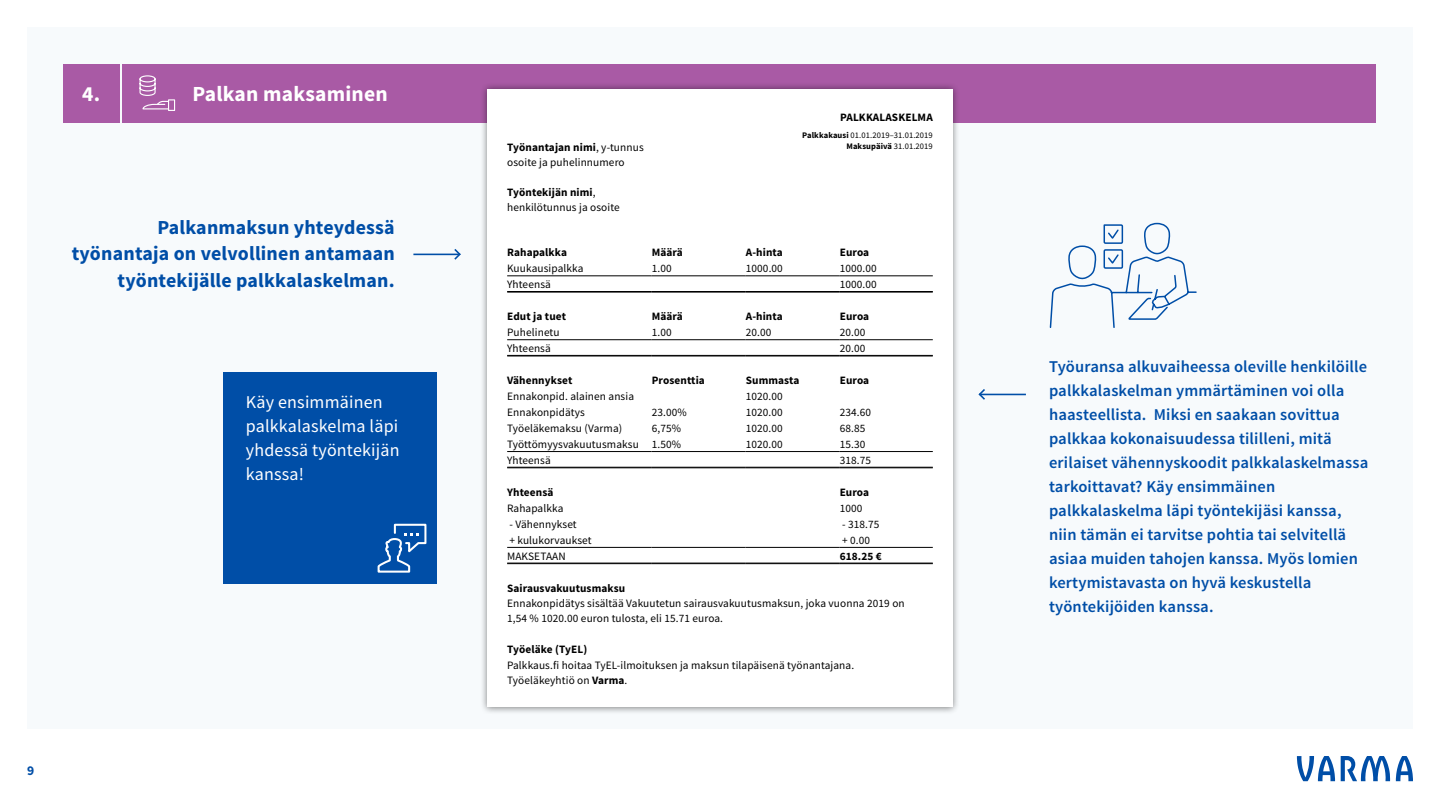
<style>
.page{position:relative;width:1440px;height:810px;background:#fff}
.page>*{position:absolute;margin:0;border:0;box-sizing:border-box;transform-origin:0 0}
.t1{font:700 21.6px "Source Sans Pro";letter-spacing:.01em;color:#fff}
.t2{font:700 19.95px/26.5px "Source Sans Pro";letter-spacing:.01em;color:#004ea7;text-align:right}
.t3{font:18px/24px "Source Sans Pro";letter-spacing:.01em;color:#fff}
.t4{font:600 16.5px/24px "Source Sans Pro";letter-spacing:.01em;color:#004ea7}
.t5{font:700 13.5px "Source Sans Pro";color:#004ea7}
.t6{font:11.25px/15px "Source Sans Pro";letter-spacing:.01em;color:#000}
.t7{font:700 11.25px "Source Sans Pro";letter-spacing:.01em;color:#000}
.t8{font:8.55px/11.2px "Source Sans Pro";letter-spacing:.01em;color:#000;text-align:right}
.s1{font-weight:700}
</style>
<div class="page">
<div style="left:27px;top:27px;width:1386px;height:702px;background:#f7fafc"></div>
<svg style="left:1341px;top:756px;width:49px;height:25px"></svg>
<svg style="left:1297px;top:756px;width:38px;height:25px"></svg>
<svg style="left:1396px;top:756px;width:17px;height:25px"></svg>
<div style="left:122px;top:64px;width:1253px;height:59px;background:#a95aa5"></div>
<div style="left:63px;top:64px;width:56px;height:58px;background:#a95aa5"></div>
<div style="left:168px;top:99px;width:7px;height:12px;border:1px solid #fff"></div>
<svg style="left:139px;top:75px;width:31px;height:35px"></svg>
<div style="left:480px;top:82px;width:480px;height:633px;background:#000;opacity:.5"></div>
<div style="left:487px;top:90px;width:466px;height:617px;background:#fff"></div>
<hr style="left:507px;top:275px;width:144px;height:1px;background:#000">
<hr style="left:651px;top:275px;width:94px;height:1px;background:#000">
<hr style="left:745px;top:275px;width:94px;height:1px;background:#000">
<hr style="left:839px;top:275px;width:94px;height:1px;background:#000">
<hr style="left:507px;top:291px;width:144px;height:1px;background:#000">
<hr style="left:507px;top:292px;width:144px;height:1px;background:#000">
<hr style="left:651px;top:291px;width:94px;height:1px;background:#000">
<hr style="left:651px;top:292px;width:94px;height:1px;background:#000">
<hr style="left:745px;top:291px;width:94px;height:1px;background:#000">
<hr style="left:745px;top:292px;width:94px;height:1px;background:#000">
<hr style="left:839px;top:291px;width:94px;height:1px;background:#000">
<hr style="left:839px;top:292px;width:94px;height:1px;background:#000">
<hr style="left:507px;top:339px;width:144px;height:1px;background:#000">
<hr style="left:651px;top:339px;width:94px;height:1px;background:#000">
<hr style="left:745px;top:339px;width:94px;height:1px;background:#000">
<hr style="left:839px;top:339px;width:94px;height:1px;background:#000">
<hr style="left:507px;top:355px;width:144px;height:1px;background:#000">
<hr style="left:507px;top:356px;width:144px;height:1px;background:#000">
<hr style="left:651px;top:355px;width:94px;height:1px;background:#000">
<hr style="left:651px;top:356px;width:94px;height:1px;background:#000">
<hr style="left:745px;top:355px;width:94px;height:1px;background:#000">
<hr style="left:745px;top:356px;width:94px;height:1px;background:#000">
<hr style="left:839px;top:355px;width:94px;height:1px;background:#000">
<hr style="left:839px;top:356px;width:94px;height:1px;background:#000">
<hr style="left:507px;top:451px;width:144px;height:1px;background:#000">
<hr style="left:651px;top:451px;width:94px;height:1px;background:#000">
<hr style="left:745px;top:451px;width:94px;height:1px;background:#000">
<hr style="left:839px;top:451px;width:94px;height:1px;background:#000">
<hr style="left:507px;top:467px;width:144px;height:1px;background:#000">
<hr style="left:507px;top:468px;width:144px;height:1px;background:#000">
<hr style="left:651px;top:467px;width:94px;height:1px;background:#000">
<hr style="left:651px;top:468px;width:94px;height:1px;background:#000">
<hr style="left:745px;top:467px;width:94px;height:1px;background:#000">
<hr style="left:745px;top:468px;width:94px;height:1px;background:#000">
<hr style="left:839px;top:467px;width:94px;height:1px;background:#000">
<hr style="left:839px;top:468px;width:94px;height:1px;background:#000">
<hr style="left:507px;top:547px;width:144px;height:1px;background:#000">
<hr style="left:651px;top:547px;width:94px;height:1px;background:#000">
<hr style="left:745px;top:547px;width:94px;height:1px;background:#000">
<hr style="left:839px;top:547px;width:94px;height:1px;background:#000">
<hr style="left:507px;top:563px;width:144px;height:1px;background:#000">
<hr style="left:651px;top:563px;width:94px;height:1px;background:#000">
<hr style="left:745px;top:563px;width:94px;height:1px;background:#000">
<hr style="left:839px;top:563px;width:94px;height:1px;background:#000">
<hr style="left:413px;top:254px;width:46px;height:1px;background:#004ea7">
<svg style="left:453px;top:249px;width:8px;height:11px"></svg>
<hr style="left:981px;top:394px;width:45px;height:1px;background:#004ea7">
<svg style="left:978px;top:389px;width:9px;height:11px"></svg>
<svg style="left:1049px;top:222px;width:148px;height:106px"></svg>
<div style="left:223px;top:372px;width:214px;height:211px;background:#004ea7"></div>
<svg style="left:377px;top:523px;width:50px;height:50px"></svg>
<h1 class="t1" style="left:82px;top:79px;width:20px">4.</h1>
<h1 class="t1" style="left:193px;top:79px;width:197px">Palkan maksaminen</h1>
<h2 class="t2" style="left:72px;top:214px;width:325px">Palkanmaksun yhteydessä työnantaja on velvollinen antamaan työntekijälle palkkalaskelman.</h2>
<h3 class="t3" style="left:246px;top:390px;width:155px">Käy ensimmäinen palkkalaskelma läpi yhdessä työntekijän kanssa!</h3>
<p class="t5" style="left:27px;top:761px;width:9px">9</p>
<p class="t6" style="left:507px;top:140px;width:138px"><span class="s1">Työnantajan nimi</span>, y-tunnus osoite ja puhelinnumero</p>
<p class="t6" style="left:507px;top:185px;width:114px"><span class="s1">Työntekijän nimi</span>, henkilötunnus ja osoite</p>
<p class="t7" style="left:840px;top:110px;width:94px">PALKKALASKELMA</p>
<p class="t8" style="left:802px;top:129px;width:132px"><span class="s1">Palkkakausi</span> 01.01.2019–31.01.2019<br><span class="s1">Maksupäivä</span> 31.01.2019</p>
<p class="t7" style="left:507px;top:245px;width:61px">Rahapalkka</p>
<p class="t7" style="left:652px;top:245px;width:33px">Määrä</p>
<p class="t7" style="left:746px;top:245px;width:38px">A-hinta</p>
<p class="t7" style="left:840px;top:245px;width:31px">Euroa</p>
<p class="t6" style="left:507px;top:261px;width:78px">Kuukausipalkka</p>
<p class="t6" style="left:652px;top:261px;width:21px">1.00</p>
<p class="t6" style="left:746px;top:261px;width:39px">1000.00</p>
<p class="t6" style="left:840px;top:261px;width:39px">1000.00</p>
<p class="t6" style="left:507px;top:277px;width:45px">Yhteensä</p>
<p class="t6" style="left:840px;top:277px;width:39px">1000.00</p>
<p class="t7" style="left:507px;top:309px;width:60px">Edut ja tuet</p>
<p class="t7" style="left:652px;top:309px;width:33px">Määrä</p>
<p class="t7" style="left:746px;top:309px;width:38px">A-hinta</p>
<p class="t7" style="left:840px;top:309px;width:31px">Euroa</p>
<p class="t6" style="left:507px;top:325px;width:54px">Puhelinetu</p>
<p class="t6" style="left:652px;top:325px;width:21px">1.00</p>
<p class="t6" style="left:746px;top:325px;width:27px">20.00</p>
<p class="t6" style="left:840px;top:325px;width:27px">20.00</p>
<p class="t6" style="left:507px;top:341px;width:45px">Yhteensä</p>
<p class="t6" style="left:840px;top:341px;width:27px">20.00</p>
<p class="t7" style="left:507px;top:373px;width:67px">Vähennykset</p>
<p class="t7" style="left:652px;top:373px;width:55px">Prosenttia</p>
<p class="t7" style="left:746px;top:373px;width:55px">Summasta</p>
<p class="t7" style="left:840px;top:373px;width:31px">Euroa</p>
<p class="t6" style="left:507px;top:389px;width:128px">Ennakonpid. alainen ansia</p>
<p class="t6" style="left:746px;top:389px;width:39px">1020.00</p>
<p class="t6" style="left:507px;top:405px;width:79px">Ennakonpidätys</p>
<p class="t6" style="left:652px;top:405px;width:37px">23.00%</p>
<p class="t6" style="left:746px;top:405px;width:39px">1020.00</p>
<p class="t6" style="left:840px;top:405px;width:33px">234.60</p>
<p class="t6" style="left:507px;top:421px;width:117px">Työeläkemaksu (Varma)</p>
<p class="t6" style="left:652px;top:421px;width:31px">6,75%</p>
<p class="t6" style="left:746px;top:421px;width:39px">1020.00</p>
<p class="t6" style="left:840px;top:421px;width:27px">68.85</p>
<p class="t6" style="left:507px;top:437px;width:176px">Työttömyysvakuutusmaksu 1.50%</p>
<p class="t6" style="left:746px;top:437px;width:39px">1020.00</p>
<p class="t6" style="left:840px;top:437px;width:27px">15.30</p>
<p class="t6" style="left:507px;top:452px;width:45px">Yhteensä</p>
<p class="t6" style="left:840px;top:452px;width:33px">318.75</p>
<p class="t7" style="left:507px;top:484px;width:48px">Yhteensä</p>
<p class="t7" style="left:840px;top:484px;width:31px">Euroa</p>
<p class="t6" style="left:507px;top:500px;width:58px">Rahapalkka</p>
<p class="t6" style="left:840px;top:500px;width:24px">1000</p>
<p class="t6" style="left:509px;top:516px;width:69px">- Vähennykset</p>
<p class="t6" style="left:842px;top:516px;width:39px">- 318.75</p>
<p class="t6" style="left:509px;top:532px;width:84px">+ kulukorvaukset</p>
<p class="t6" style="left:842px;top:532px;width:30px">+ 0.00</p>
<p class="t6" style="left:507px;top:548px;width:60px">MAKSETAAN</p>
<p class="t7" style="left:840px;top:548px;width:44px">618.25 €</p>
<p class="t7" style="left:507px;top:580px;width:120px">Sairausvakuutusmaksu</p>
<p class="t6" style="left:507px;top:596px;width:399px">Ennakonpidätys sisältää Vakuutetun sairausvakuutusmaksun, joka vuonna 2019 on<br>1,54 % 1020.00 euron tulosta, eli 15.71 euroa.</p>
<p class="t7" style="left:507px;top:642px;width:82px">Työeläke (TyEL)</p>
<p class="t6" style="left:507px;top:657px;width:348px">Palkkaus.fi hoitaa TyEL-ilmoituksen ja maksun tilapäisenä työnantajana.<br>Työeläkeyhtiö on <span class="s1">Varma</span>.</p>
<p class="t4" style="left:1049px;top:355px;width:321px">Työuransa alkuvaiheessa oleville henkilöille palkkalaskelman ymmärtäminen voi olla haasteellista. Miksi en saakaan sovittua palkkaa kokonaisuudessa tililleni, mitä erilaiset vähennyskoodit palkkalaskelmassa tarkoittavat? Käy ensimmäinen palkkalaskelma läpi työntekijäsi kanssa, niin tämän ei tarvitse pohtia tai selvitellä asiaa muiden tahojen kanssa. Myös lomien kertymistavasta on hyvä keskustella työntekijöiden kanssa.</p>
</div>
